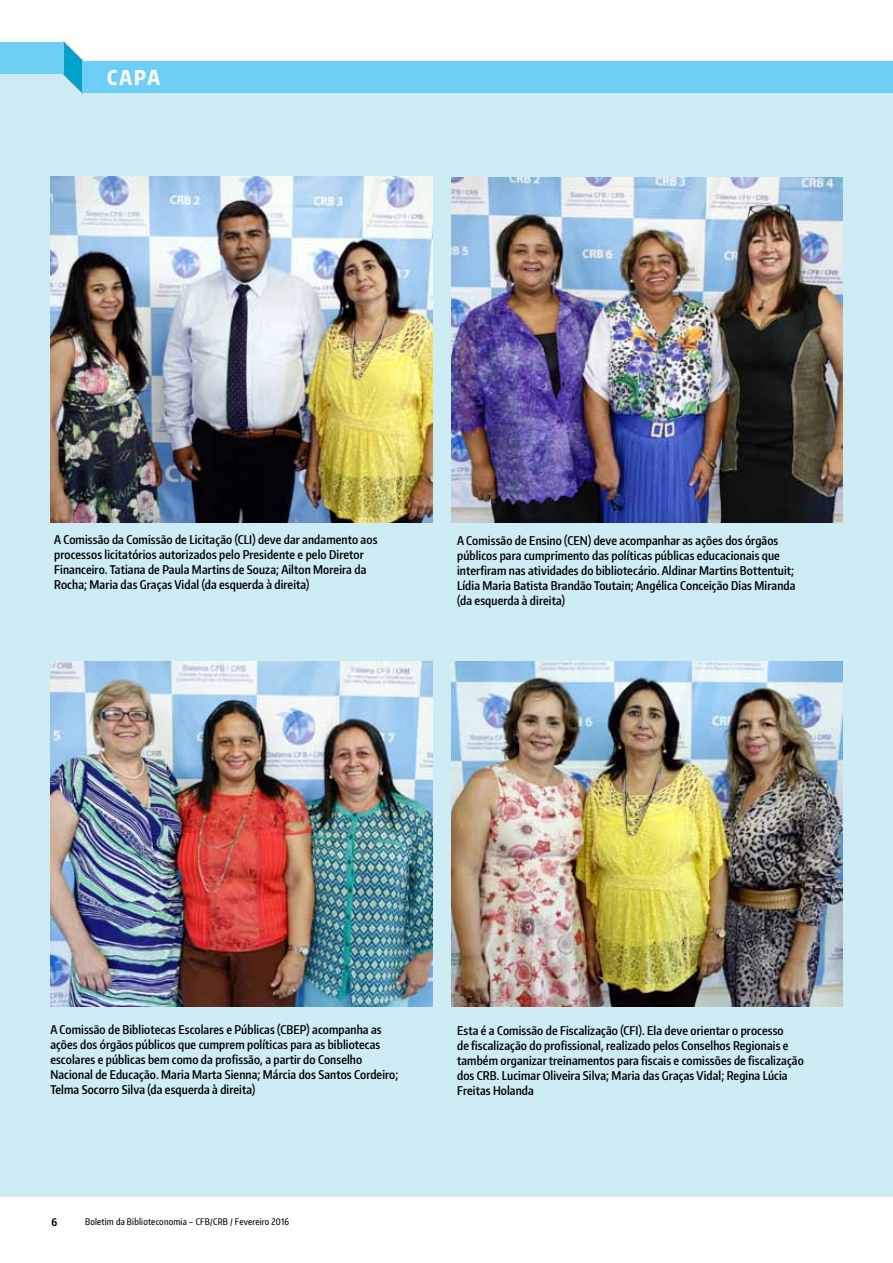
<style>
.page{position:relative;width:893px;height:1263px;background:#fff}
.page>*{position:absolute;margin:0;border:0;box-sizing:border-box;transform-origin:0 0}
.t1{font:800 20.25px "Encode Sans Compressed";color:#fff}
.t2{font:600 12px/15px "Encode Sans Compressed";letter-spacing:.01em;color:#000}
.t3{font:700 10.5px "Encode Sans Compressed";color:#000}
.t4{font:500 9px "Encode Sans Compressed";letter-spacing:.025em;color:#000}
</style>
<div class="page">
<div style="left:0;top:69px;width:893px;height:1128px;background:#ceecf4"></div>
<svg style="left:62px;top:41px;width:22px;height:53px"></svg>
<div style="left:82px;top:61px;width:811px;height:31px;background:#6dcff6"></div>
<div style="left:0;top:43px;width:64px;height:31px;background:#6dcff6"></div>
<img style="left:50px;top:177px;width:382px;height:345px">
<img style="left:50px;top:661px;width:382px;height:345px">
<img style="left:452px;top:178px;width:391px;height:345px">
<img style="left:452px;top:661px;width:391px;height:345px">
<h1 class="t1" style="left:107px;top:64px;width:27px">Capa</h1>
<p class="t2" style="left:54px;top:531px;width:325px">A Comissão da Comissão de Licitação (CLI) deve dar andamento aos processos licitatórios autorizados pelo Presidente e pelo Diretor Financeiro. Tatiana de Paula Martins de Souza; Ailton Moreira da Rocha; Maria das Graças Vidal (da esquerda à direita)</p>
<p class="t2" style="left:457px;top:532px;width:340px">A Comissão de Ensino (CEN) deve acompanhar as ações dos órgãos públicos para cumprimento das políticas públicas educacionais que interfiram nas atividades do bibliotecário. Aldinar Martins Bottentuit; Lídia Maria Batista Brandão Toutain; Angélica Conceição Dias Miranda (da esquerda à direita)</p>
<p class="t2" style="left:50px;top:1022px;width:350px">A Comissão de Bibliotecas Escolares e Públicas (CBEP) acompanha as ações dos órgãos públicos que cumprem políticas para as bibliotecas escolares e públicas bem como da profissão, a partir do Conselho Nacional de Educação. Maria Marta Sienna; Márcia dos Santos Cordeiro; Telma Socorro Silva (da esquerda à direita)</p>
<p class="t2" style="left:457px;top:1023px;width:348px">Esta é a Comissão de Fiscalização (CFI). Ela deve orientar o processo<br>de fiscalização do profissional, realizado pelos Conselhos Regionais e também organizar treinamentos para fiscais e comissões de fiscalização dos CRB. Lucimar Oliveira Silva; Maria das Graças Vidal; Regina Lúcia Freitas Holanda</p>
<p class="t3" style="left:51px;top:1215px;width:7px">6</p>
<p class="t4" style="left:85px;top:1216px;width:206px">Boletim da Biblioteconomia – CFB/CRB / Fevereiro 2016</p>
</div>
